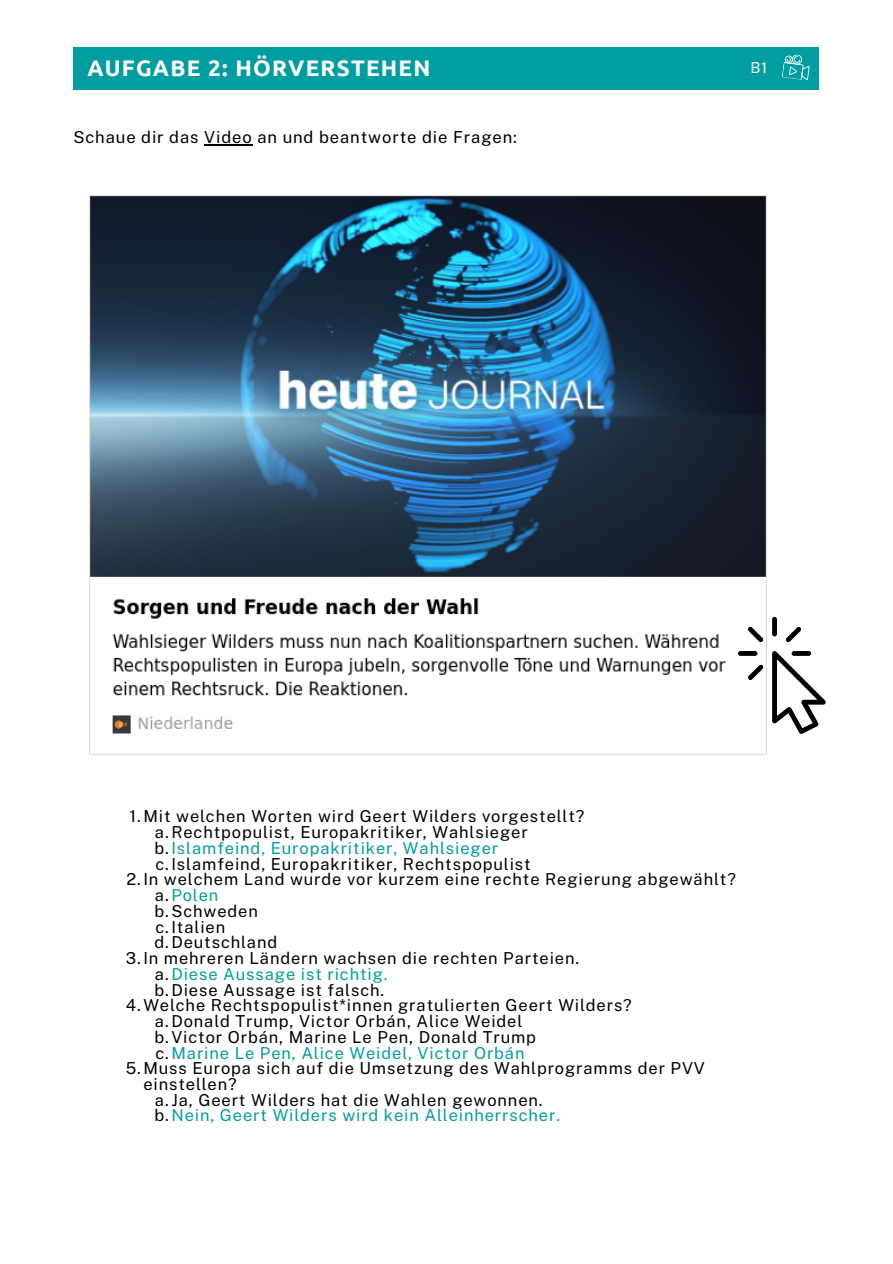
<style>
.page{position:relative;width:893px;height:1264px;background:#fff}
.page>*{position:absolute;margin:0;border:0;box-sizing:border-box;transform-origin:0 0}
.t1{font:700 22.5px "Ubuntu";letter-spacing:.055em;color:#fff}
.t2{font:16.65px "Public Sans";letter-spacing:.055em;color:#000}
.t3{font:16.5px/15.8px "Public Sans";letter-spacing:.055em;color:#000}
.t4{font:16.5px "Public Sans";letter-spacing:.055em;color:#009ea0}
.t5{font:15.15px "Public Sans";color:#fff}
.s1{color:#000}
</style>
<div class="page">
<div style="left:73px;top:47px;width:746px;height:42px;background:#009ea0"></div>
<svg style="left:782px;top:54px;width:27px;height:26px"></svg>
<hr style="left:204px;top:144px;width:49px;height:1px;background:#000">
<img style="left:89px;top:195px;width:677px;height:560px">
<svg style="left:772px;top:651px;width:53px;height:83px"></svg>
<div style="left:772px;top:617px;width:5px;height:19px;background:#000;border-radius:2px"></div>
<div style="left:738px;top:651px;width:19px;height:5px;background:#000;border-radius:2px"></div>
<div style="left:791px;top:651px;width:20px;height:5px;background:#000;border-radius:2px"></div>
<svg style="left:747px;top:626px;width:16px;height:16px"></svg>
<svg style="left:747px;top:664px;width:16px;height:16px"></svg>
<svg style="left:786px;top:627px;width:15px;height:15px"></svg>
<p class="t1" style="left:87px;top:55px;width:344px">AUFGABE 2: HÖRVERSTEHEN</p>
<p class="t5" style="left:750px;top:59px;width:19px">B1</p>
<p class="t2" style="left:73px;top:127px;width:445px">Schaue dir das Video an und beantworte die Fragen:</p>
<p class="t3" style="left:129px;top:808px;width:456px">1.Mit welchen Worten wird Geert Wilders vorgestellt?</p>
<p class="t3" style="left:155px;top:824px;width:374px">a.Rechtpopulist, Europakritiker, Wahlsieger</p>
<p class="t4" style="left:154px;top:838px;width:345px"><span class="s1">b.</span>Islamfeind, Europakritiker, Wahlsieger</p>
<p class="t3" style="left:155px;top:855px;width:377px">c.Islamfeind, Europakritiker, Rechtspopulist</p>
<p class="t3" style="left:126px;top:871px;width:611px">2.In welchem Land wurde vor kurzem eine rechte Regierung abgewählt?</p>
<p class="t4" style="left:155px;top:885px;width:65px"><span class="s1">a.</span>Polen</p>
<p class="t3" style="left:154px;top:903px;width:105px">b.Schweden</p>
<p class="t3" style="left:155px;top:918px;width:71px">c.Italien</p>
<p class="t3" style="left:154px;top:934px;width:124px">d.Deutschland</p>
<p class="t3" style="left:126px;top:950px;width:455px">3.In mehreren Ländern wachsen die rechten Parteien.</p>
<p class="t4" style="left:155px;top:964px;width:234px"><span class="s1">a.</span>Diese Aussage ist richtig.</p>
<p class="t3" style="left:154px;top:981px;width:231px">b.Diese Aussage ist falsch.</p>
<p class="t3" style="left:126px;top:997px;width:507px">4.Welche Rechtspopulist*innen gratulierten Geert Wilders?</p>
<p class="t3" style="left:155px;top:1013px;width:369px">a.Donald Trump, Victor Orbán, Alice Weidel</p>
<p class="t3" style="left:154px;top:1028px;width:383px">b.Victor Orbán, Marine Le Pen, Donald Trump</p>
<p class="t4" style="left:155px;top:1042px;width:371px"><span class="s1">c.</span>Marine Le Pen, Alice Weidel, Victor Orbán</p>
<p class="t3" style="left:143px;top:1060px;width:563px;text-indent:-18px">5.Muss Europa sich auf die Umsetzung des Wahlprogramms der PVV einstellen?</p>
<p class="t3" style="left:155px;top:1091px;width:389px">a.Ja, Geert Wilders hat die Wahlen gewonnen.</p>
<p class="t4" style="left:154px;top:1105px;width:407px"><span class="s1">b.</span>Nein, Geert Wilders wird kein Alleinherrscher.</p>
</div>
